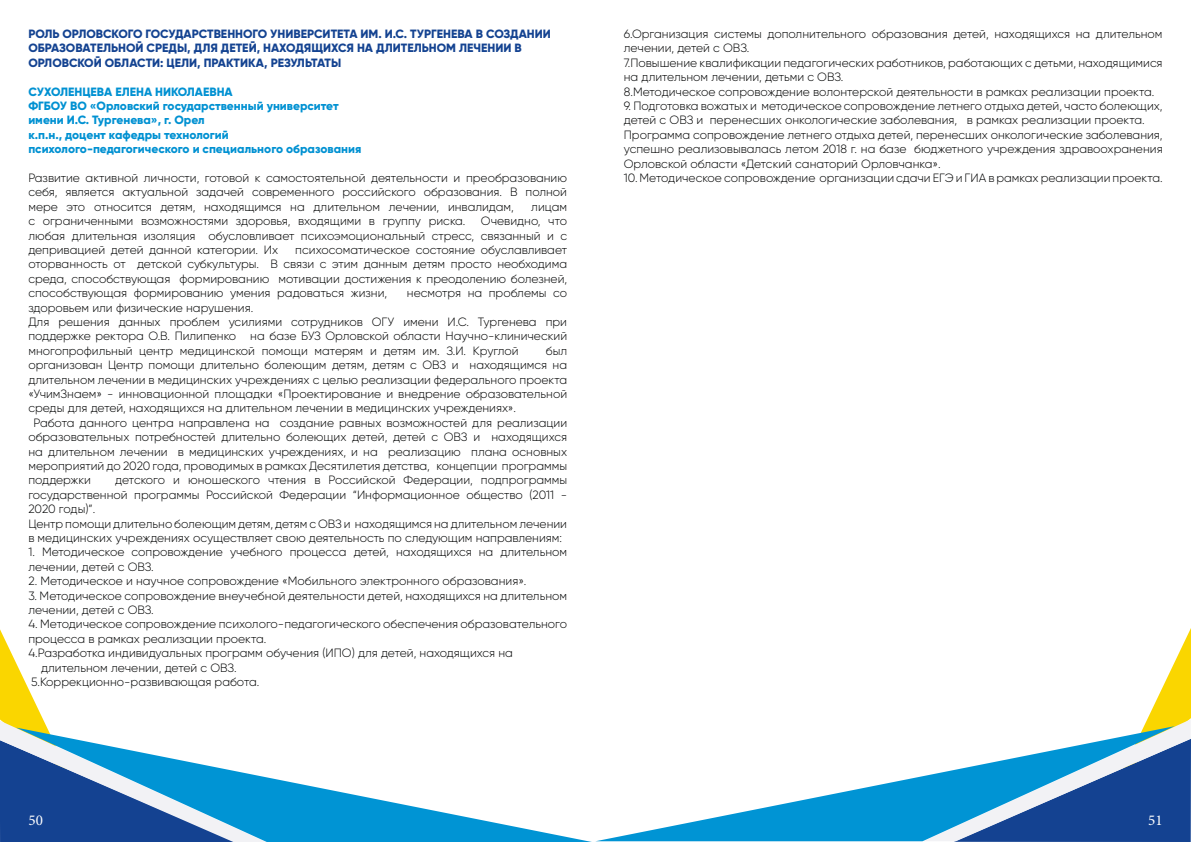
<style>
.page{position:relative;width:1191px;height:842px;background:#fff}
.page>*{position:absolute;margin:0;border:0;box-sizing:border-box;transform-origin:0 0}
.t1{font:15px "Minion Pro";color:#fff}
.t2{font:300 12px/14.4px "Gilroy";color:#010202}
.t3{font:800 12px/14.4px "Gilroy";color:#0091d2}
.t4{font:800 12px/14.4px "Gilroy";color:#144391}
</style>
<div class="page">
<svg style="left:0;top:629px;width:47px;height:213px"></svg>
<svg style="left:16px;top:727px;width:576px;height:115px"></svg>
<svg style="left:954px;top:628px;width:237px;height:214px"></svg>
<svg style="left:597px;top:726px;width:577px;height:115px"></svg>
<p class="t4" style="left:28px;top:26px;width:524px">РОЛЬ ОРЛОВСКОГО ГОСУДАРСТВЕННОГО УНИВЕРСИТЕТА ИМ. И.С. ТУРГЕНЕВА В СОЗДАНИИ<br>ОБРАЗОВАТЕЛЬНОЙ СРЕДЫ, ДЛЯ ДЕТЕЙ, НАХОДЯЩИХСЯ НА ДЛИТЕЛЬНОМ ЛЕЧЕНИИ В<br>ОРЛОВСКОЙ ОБЛАСТИ: ЦЕЛИ, ПРАКТИКА, РЕЗУЛЬТАТЫ</p>
<p class="t3" style="left:28px;top:84px;width:334px">СУХОЛЕНЦЕВА ЕЛЕНА НИКОЛАЕВНА<br>ФГБОУ ВО «Орловский государственный университет имени И.С. Тургенева», г. Орел<br>к.п.н., доцент кафедры технологий психолого-педагогического и специального образования</p>
<p class="t2" style="left:28px;top:170px;width:540px;text-align:justify">Развитие активной личности, готовой к самостоятельной деятельности и преобразованию себя, является актуальной задачей современного российского образования. В полной мере это относится детям, находящимся на длительном лечении, инвалидам,</p>
<p class="t2" style="left:531px;top:199px;width:37px">лицам</p>
<p class="t2" style="left:28px;top:214px;width:540px;text-align:justify;text-indent:452px">Очевидно, что любая длительная изоляция обусловливает психоэмоциональный стресс, связанный и с депривацией детей данной категории. Их</p>
<p class="t2" style="left:28px;top:214px;width:438px">с ограниченными возможностями здоровья, входящими в группу риска.</p>
<p class="t2" style="left:28px;top:242px;width:540px;text-align:justify;text-indent:267px">психосоматическое состояние обуславливает оторванность от детской субкультуры. В связи с этим данным детям просто необходима среда, способствующая формированию мотивации достижения к преодолению болезней, способствующая формированию умения радоваться жизни,</p>
<p class="t2" style="left:407px;top:286px;width:162px">несмотря на проблемы со</p>
<p class="t2" style="left:28px;top:300px;width:540px">здоровьем или физические нарушения.<br>Для решения данных проблем усилиями сотрудников ОГУ имени И.С. Тургенева при поддержке ректора О.В. Пилипенко на базе БУЗ Орловской области Научно-клинический многопрофильный центр медицинской помощи матерям и детям им. З.И. Круглой</p>
<p class="t2" style="left:546px;top:343px;width:23px">был</p>
<p class="t2" style="left:28px;top:358px;width:540px">организован Центр помощи длительно болеющим детям, детям с ОВЗ и находящимся на</p>
<p class="t2" style="left:28px;top:372px;width:540px">длительном лечении в медицинских учреждениях с целью реализации федерального проекта</p>
<p class="t2" style="left:28px;top:386px;width:540px">«УчимЗнаем» - инновационной площадки «Проектирование и внедрение образовательной</p>
<p class="t2" style="left:28px;top:401px;width:489px">среды для детей, находящихся на длительном лечении в медицинских учреждениях».</p>
<p class="t2" style="left:33px;top:415px;width:535px">Работа данного центра направлена на создание равных возможностей для реализации</p>
<p class="t2" style="left:28px;top:430px;width:540px">образовательных потребностей длительно болеющих детей, детей с ОВЗ и находящихся</p>
<p class="t2" style="left:28px;top:444px;width:540px">на длительном лечении в медицинских учреждениях, и на реализацию плана основных</p>
<p class="t2" style="left:28px;top:458px;width:540px">мероприятий до 2020 года, проводимых в рамках Десятилетия детства, концепции программы</p>
<p class="t2" style="left:28px;top:473px;width:64px">поддержки</p>
<p class="t2" style="left:28px;top:473px;width:540px;text-indent:87px">детского и юношеского чтения в Российской Федерации, подпрограммы государственной программы Российской Федерации “Информационное общество (2011 - 2020 годы)”.<br>Центр помощи длительно болеющим детям, детям с ОВЗ и находящимся на длительном лечении в медицинских учреждениях осуществляет свою деятельность по следующим направлениям:</p>
<p class="t2" style="left:28px;top:545px;width:540px">1. Методическое сопровождение учебного процесса детей, находящихся на длительном лечении, детей с ОВЗ.</p>
<p class="t2" style="left:28px;top:574px;width:499px">2. Методическое и научное сопровождение «Мобильного электронного образования».</p>
<p class="t2" style="left:28px;top:588px;width:540px">3. Методическое сопровождение внеучебной деятельности детей, находящихся на длительном лечении, детей с ОВЗ.</p>
<p class="t2" style="left:28px;top:617px;width:540px">4. Методическое сопровождение психолого-педагогического обеспечения образовательного</p>
<p class="t2" style="left:28px;top:631px;width:239px">процесса в рамках реализации проекта.</p>
<p class="t2" style="left:28px;top:646px;width:486px">4.Разработка индивидуальных программ обучения (ИПО) для детей, находящихся на</p>
<p class="t2" style="left:41px;top:660px;width:197px">длительном лечении, детей с ОВЗ.</p>
<p class="t2" style="left:31px;top:674px;width:230px">5.Коррекционно-развивающая работа.</p>
<p class="t2" style="left:624px;top:26px;width:540px">6.Организация системы дополнительного образования детей, находящихся на длительном лечении, детей с ОВЗ.<br>7.Повышение квалификации педагогических работников, работающих с детьми, находящимися на длительном лечении, детьми с ОВЗ.<br>8.Методическое сопровождение волонтерской деятельности в рамках реализации проекта.</p>
<p class="t2" style="left:624px;top:98px;width:540px">9. Подготовка вожатых и методическое сопровождение летнего отдыха детей, часто болеющих, детей с ОВЗ и перенесших онкологические заболевания, в рамках реализации проекта.<br>Программа сопровождение летнего отдыха детей, перенесших онкологические заболевания, успешно реализовывалась летом 2018 г. на базе бюджетного учреждения здравоохранения Орловской области «Детский санаторий Орловчанка».</p>
<p class="t2" style="left:624px;top:170px;width:540px">10. Методическое сопровождение организации сдачи ЕГЭ и ГИА в рамках реализации проекта.</p>
<p class="t1" style="left:28px;top:810px;width:16px">50</p>
<p class="t1" style="left:1148px;top:810px;width:16px">51</p>
</div>
